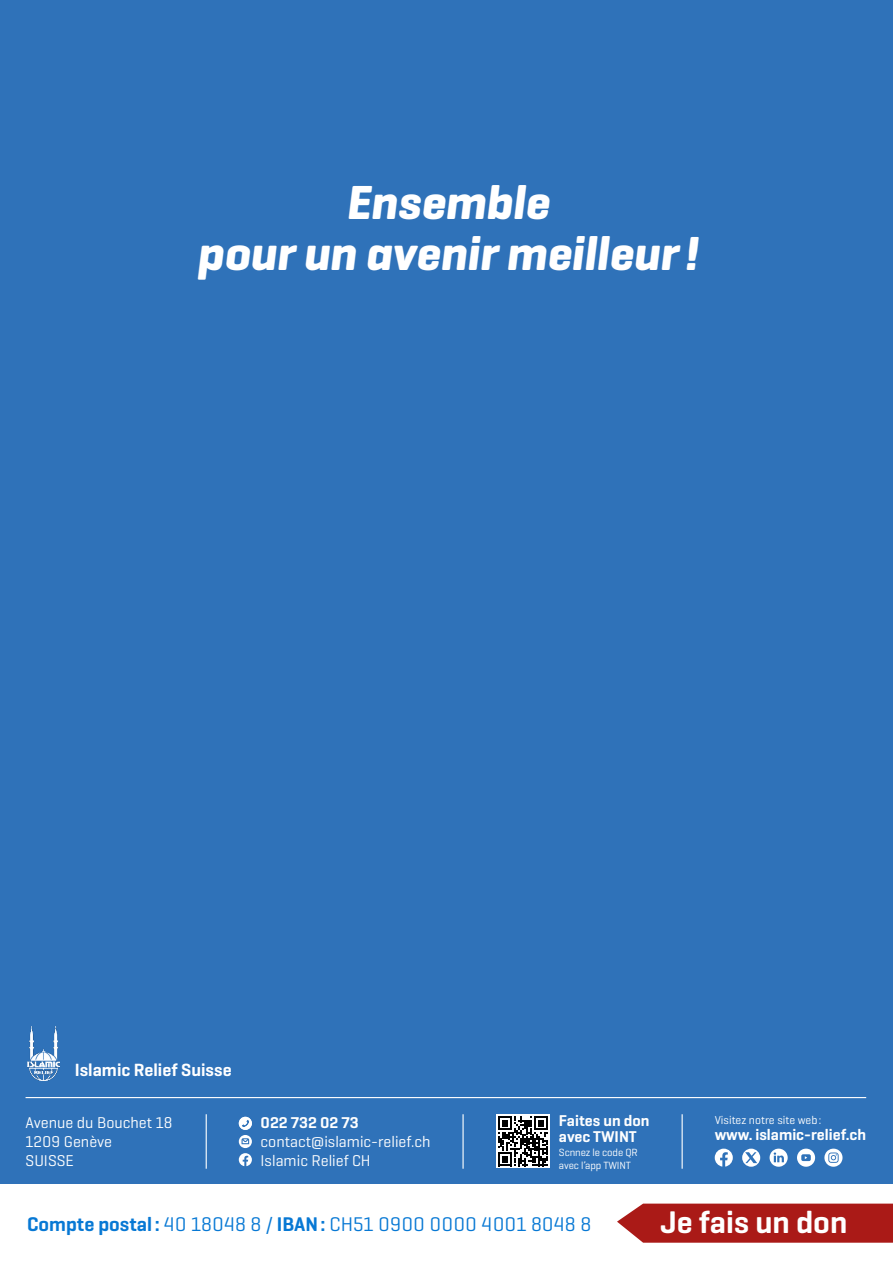
<style>
.page{position:relative;width:893px;height:1263px;background:#2f72b9}
.page>*{position:absolute;margin:0;border:0;box-sizing:border-box;transform-origin:0 0}
.t1{font:italic 700 48.6px/51px "Geogrotesque Cyr";color:#fff;text-align:center}
.t2{font:600 31.8px "Geogrotesque Cyr";color:#fff}
.t3{font:20.1px "Geogrotesque Cyr";color:#0778d4}
.t4{font:600 18px "Geogrotesque Cyr";color:#fff}
.t5{font:15.9px/19px "Geogrotesque Cyr";color:#fff}
.t6{font:600 15.9px/15.9px "Geogrotesque Cyr";color:#fff}
.t7{font:11.7px "Geogrotesque Cyr";color:#fff}
.t8{font:10.65px/12.8px "Geogrotesque Cyr";letter-spacing:-.01em;color:#fff}
.s1{font-weight:600}
</style>
<div class="page">
<div style="left:0;top:1185px;width:893px;height:78px;background:#fff"></div>
<svg style="left:617px;top:1203px;width:276px;height:40px"></svg>
<hr style="left:206px;top:1114px;width:1px;height:55px;background:#fff">
<hr style="left:462px;top:1114px;width:2px;height:55px;background:#fff">
<hr style="left:682px;top:1114px;width:1px;height:55px;background:#fff">
<svg style="left:239px;top:1117px;width:13px;height:49px"></svg>
<div style="left:496px;top:1114px;width:53px;height:54px;background:#fff"></div>
<svg style="left:498px;top:1116px;width:50px;height:50px"></svg>
<svg style="left:715px;top:1148px;width:18px;height:18px"></svg>
<svg style="left:742px;top:1148px;width:18px;height:19px"></svg>
<svg style="left:770px;top:1148px;width:18px;height:19px"></svg>
<svg style="left:797px;top:1148px;width:18px;height:19px"></svg>
<svg style="left:824px;top:1148px;width:18px;height:19px"></svg>
<hr style="left:26px;top:1097px;width:840px;height:1px;background:#fff">
<img style="left:27px;top:1027px;width:32px;height:54px">
<h1 class="t1" style="left:198px;top:177px;width:503px">Ensemble<br>pour un avenir meilleur!</h1>
<p class="t4" style="left:75px;top:1058px;width:158px">Islamic Relief Suisse</p>
<p class="t5" style="left:26px;top:1112px;width:148px">Avenue du Bouchet 18<br>1209 Genève<br>SUISSE</p>
<p class="t6" style="left:261px;top:1114px;width:100px">022 732 02 73</p>
<p class="t5" style="left:261px;top:1132px;width:171px">contact@islamic-relief.ch<br>Islamic Relief CH</p>
<p class="t6" style="left:559px;top:1112px;width:92px">Faites un don avec TWINT</p>
<p class="t8" style="left:559px;top:1146px;width:80px">Scnnez le code QR avec l’app TWINT</p>
<p class="t7" style="left:715px;top:1113px;width:108px">Visitez notre site web:</p>
<p class="t6" style="left:715px;top:1127px;width:153px">www. islamic-relief.ch</p>
<p class="t3" style="left:27px;top:1211px;width:566px"><span class="s1">Compte postal:</span> 40 18048 8 / <span class="s1">IBAN:</span> CH51 0900 0000 4001 8048 8</p>
<h2 class="t2" style="left:660px;top:1202px;width:189px">Je fais un don</h2>
</div>
